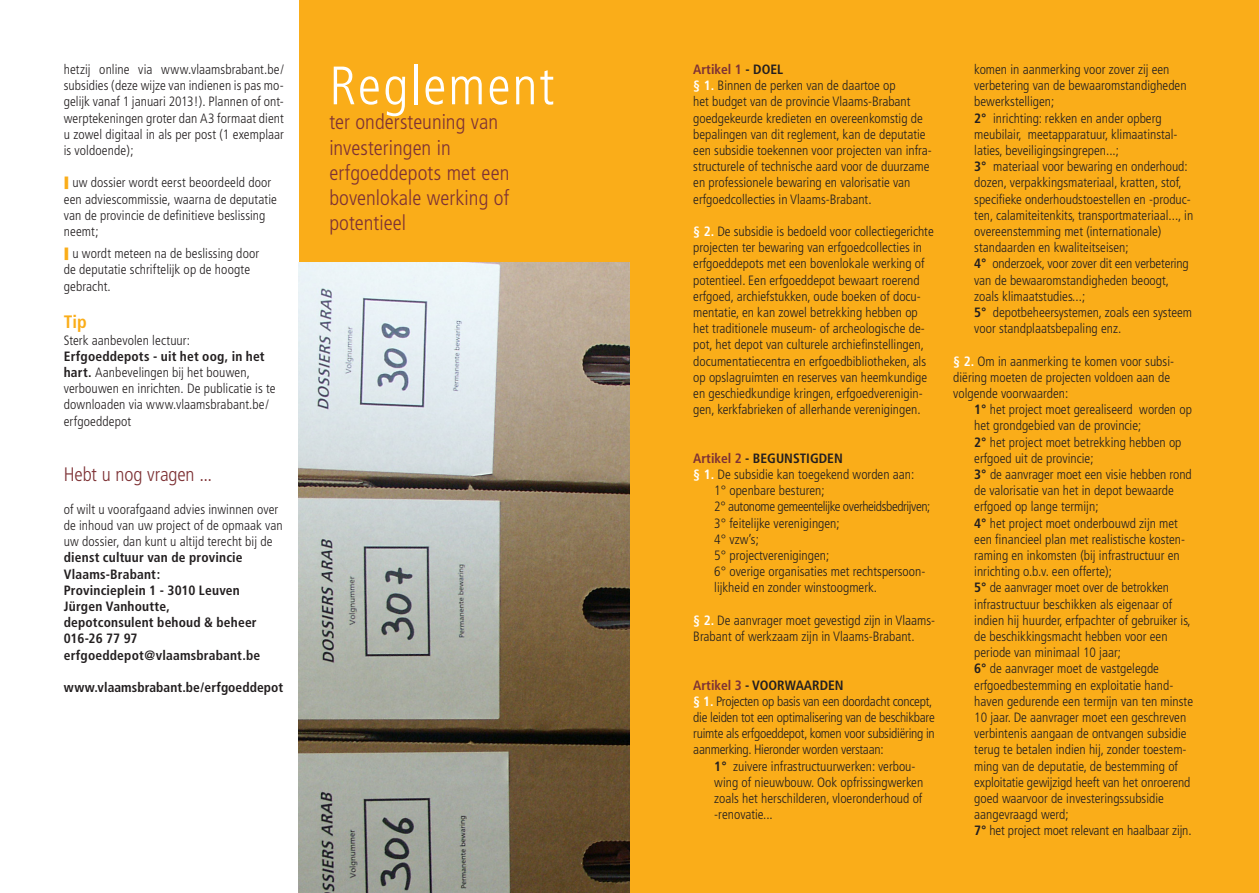
<style>
.page{position:relative;width:1259px;height:893px;background:#fff}
.page>*{position:absolute;margin:0;border:0;box-sizing:border-box;transform-origin:0 0}
.t1{font:300 condensed 54px "Frutiger";letter-spacing:.035em;color:#fff}
.t2{font:300 condensed 21px "Frutiger";color:#7e3235}
.t3{font:300 condensed 19.5px "Frutiger";letter-spacing:-.005em;color:#7e3235}
.t4{font:700 condensed 18px "Frutiger";color:#faad19}
.t5{font:300 condensed 13.5px/16.2px "Frutiger";color:#231f20}
.t6{font:700 condensed 13.5px "Frutiger";letter-spacing:.01em;color:#231f20}
.t7{font:300 condensed 13.5px/16.2px "Frutiger";letter-spacing:-.02em;color:#231f20}
.t8{font:300 condensed 13.5px "Frutiger";letter-spacing:-.03em;color:#231f20}
.t9{font:700 condensed 13.5px "Frutiger";color:#7e3235}
.s1{font-weight:700}
.s2{color:#231f20}
.s3{font-weight:700;color:#fff}
.s4{color:#7e3235}
</style>
<div class="page">
<div style="left:620px;top:0;width:639px;height:893px;background:#faad19"></div>
<div style="left:299px;top:0;width:330px;height:263px;background:#faad19"></div>
<img style="left:299px;top:263px;width:330px;height:630px">
<p class="t5" style="left:64px;top:61px;width:222px;text-align:justify">hetzij online via www.vlaamsbrabant.be/ subsidies (deze wijze van indienen is pas mo&shy;gelijk vanaf 1 januari 2013!). Plannen of ont&shy;werptekeningen groter dan A3 formaat dient u zowel digitaal in als per post (1 exemplaar is voldoende);</p>
<p class="t5" style="left:64px;top:175px;width:215px;text-indent:9px">uw dossier wordt eerst beoordeeld door een adviescommissie, waarna de deputatie van de provincie de definitieve beslissing neemt;</p>
<p class="t5" style="left:64px;top:246px;width:197px;text-indent:9px">u wordt meteen na de beslissing door de deputatie schriftelijk op de hoogte gebracht.</p>
<p class="t4" style="left:64px;top:311px;width:24px">Tip</p>
<p class="t5" style="left:64px;top:332px;width:128px">Sterk aanbevolen lectuur:</p>
<p class="t5" style="left:64px;top:348px;width:213px"><span class="s1">Erfgoeddepots - uit het oog, in het hart.</span> Aanbevelingen bij het bouwen, verbouwen en inrichten. De publicatie is te downloaden via www.vlaamsbrabant.be/ erfgoeddepot</p>
<p class="t3" style="left:64px;top:464px;width:150px">Hebt u nog vragen ...</p>
<p class="t5" style="left:64px;top:501px;width:221px">of wilt u voorafgaand advies inwinnen over de inhoud van uw project of de opmaak van uw dossier, dan kunt u altijd terecht bij de</p>
<p class="t6" style="left:64px;top:550px;width:180px">dienst cultuur van de provincie</p>
<p class="t6" style="left:64px;top:566px;width:98px">Vlaams-Brabant:</p>
<p class="t6" style="left:64px;top:582px;width:177px">Provincieplein 1 - 3010 Leuven</p>
<p class="t6" style="left:64px;top:598px;width:108px">Jürgen Vanhoutte,</p>
<p class="t6" style="left:64px;top:614px;width:194px">depotconsulent behoud &amp; beheer</p>
<p class="t6" style="left:64px;top:631px;width:75px">016-26 77 97</p>
<p class="t6" style="left:64px;top:647px;width:198px">erfgoeddepot@vlaamsbrabant.be</p>
<p class="t6" style="left:64px;top:679px;width:221px">www.vlaamsbrabant.be/erfgoeddepot</p>
<p class="t1" style="left:329px;top:55px;width:226px">Reglement</p>
<p class="t2" style="left:329px;top:110px;width:170px">ter ondersteuning van</p>
<p class="t2" style="left:329px;top:136px;width:123px">investeringen in</p>
<p class="t2" style="left:329px;top:161px;width:181px">erfgoeddepots met een</p>
<p class="t2" style="left:329px;top:186px;width:181px">bovenlokale werking of</p>
<p class="t2" style="left:329px;top:211px;width:78px">potentieel</p>
<p class="t9" style="left:693px;top:61px;width:91px">Artikel 1 <span class="s2">- DOEL</span></p>
<p class="t5" style="left:693px;top:78px;width:240px"><span class="s3">§ 1.</span> Binnen de perken van de daartoe op<br>het budget van de provincie Vlaams-Brabant goedgekeurde kredieten en overeenkomstig de bepalingen van dit reglement, kan de deputatie een subsidie toekennen voor projecten van infra&shy;structurele of technische aard voor de duurzame en professionele bewaring en valorisatie van erfgoedcollecties in Vlaams-Brabant.</p>
<p class="t5" style="left:693px;top:223px;width:242px"><span class="s3">§ 2.</span> De subsidie is bedoeld voor collectiegerichte projecten ter bewaring van erfgoedcollecties in erfgoeddepots met een bovenlokale werking of potentieel. Een erfgoeddepot bewaart roerend erfgoed, archiefstukken, oude boeken of docu&shy;mentatie, en kan zowel betrekking hebben op het traditionele museum- of archeologische de&shy;pot, het depot van culturele archiefinstellingen, documentatiecentra en erfgoedbibliotheken, als op opslagruimten en reserves van heemkundige en geschiedkundige kringen, erfgoedverenigin&shy;gen, kerkfabrieken of allerhande verenigingen.</p>
<p class="t6" style="left:693px;top:450px;width:151px"><span class="s4">Artikel 2</span> - BEGUNSTIGDEN</p>
<p class="t5" style="left:693px;top:466px;width:223px"><span class="s3">§ 1.</span> De subsidie kan toegekend worden aan:</p>
<p class="t5" style="left:714px;top:483px;width:112px">1° openbare besturen;</p>
<p class="t8" style="left:714px;top:499px;width:218px">2° autonome gemeentelijke overheidsbedrijven;</p>
<p class="t5" style="left:714px;top:515px;width:127px">3° feitelijke verenigingen;</p>
<p class="t5" style="left:714px;top:531px;width:46px">4° vzw’s;</p>
<p class="t5" style="left:714px;top:547px;width:116px">5° projectverenigingen;</p>
<p class="t5" style="left:714px;top:564px;width:212px">6° overige organisaties met rechtspersoon-</p>
<p class="t5" style="left:714px;top:580px;width:164px">lijkheid en zonder winstoogmerk.</p>
<p class="t5" style="left:693px;top:612px;width:243px"><span class="s3">§ 2.</span> De aanvrager moet gevestigd zijn in Vlaams-<br>Brabant of werkzaam zijn in Vlaams-Brabant.</p>
<p class="t6" style="left:693px;top:677px;width:152px"><span class="s4">Artikel 3</span> - VOORWAARDEN</p>
<p class="t7" style="left:693px;top:693px;width:243px"><span class="s3">§ 1.</span> Projecten op basis van een doordacht concept, die leiden tot een optimalisering van de beschikbare ruimte als erfgoeddepot, komen voor subsidiëring in aanmerking. Hieronder worden verstaan:</p>
<p class="t5" style="left:714px;top:758px;width:203px"><span class="s1">1°</span> zuivere infrastructuurwerken: verbou-</p>
<p class="t5" style="left:714px;top:774px;width:210px;text-align:justify">wing of nieuwbouw. Ook opfrissingwerken zoals het herschilderen, vloeronderhoud of -renovatie...</p>
<p class="t5" style="left:974px;top:61px;width:214px">komen in aanmerking voor zover zij een verbetering van de bewaaromstandigheden bewerkstelligen;</p>
<p class="t5" style="left:974px;top:110px;width:205px"><span class="s1">2°</span> inrichting: rekken en ander opberg meubilair, meetapparatuur, klimaatinstal-</p>
<p class="t5" style="left:974px;top:142px;width:146px">laties, beveiligingsingrepen...;</p>
<p class="t5" style="left:974px;top:159px;width:220px"><span class="s1">3°</span> materiaal voor bewaring en onderhoud: dozen, verpakkingsmateriaal, kratten, stof, specifieke onderhoudstoestellen en -produc&shy;ten, calamiteitenkits, transportmateriaal..., in</p>
<p class="t5" style="left:974px;top:223px;width:189px">overeenstemming met (internationale) standaarden en kwaliteitseisen;</p>
<p class="t5" style="left:974px;top:256px;width:216px"><span class="s1">4°</span> onderzoek, voor zover dit een verbetering van de bewaaromstandigheden beoogt, zoals klimaatstudies...;</p>
<p class="t5" style="left:974px;top:304px;width:219px"><span class="s1">5°</span> depotbeheersystemen, zoals een systeem voor standplaatsbepaling enz.</p>
<p class="t5" style="left:953px;top:353px;width:222px"><span class="s3">§ 2.</span> Om in aanmerking te komen voor subsi&shy;diëring moeten de projecten voldoen aan de volgende voorwaarden:</p>
<p class="t5" style="left:974px;top:402px;width:219px"><span class="s1">1°</span> het project moet gerealiseerd worden op het grondgebied van de provincie;</p>
<p class="t5" style="left:974px;top:434px;width:209px"><span class="s1">2°</span> het project moet betrekking hebben op erfgoed uit de provincie;</p>
<p class="t5" style="left:974px;top:466px;width:219px"><span class="s1">3°</span> de aanvrager moet een visie hebben rond de valorisatie van het in depot bewaarde erfgoed op lange termijn;</p>
<p class="t5" style="left:974px;top:515px;width:212px"><span class="s1">4°</span> het project moet onderbouwd zijn met een financieel plan met realistische kosten&shy;raming en inkomsten (bij infrastructuur en inrichting o.b.v. een offerte);</p>
<p class="t5" style="left:974px;top:580px;width:196px"><span class="s1">5°</span> de aanvrager moet over de betrokken</p>
<p class="t5" style="left:974px;top:596px;width:218px">infrastructuur beschikken als eigenaar of indien hij huurder, erfpachter of gebruiker is,</p>
<p class="t5" style="left:974px;top:628px;width:195px">de beschikkingsmacht hebben voor een periode van minimaal 10 jaar;</p>
<p class="t5" style="left:974px;top:661px;width:186px"><span class="s1">6°</span> de aanvrager moet de vastgelegde</p>
<p class="t5" style="left:974px;top:677px;width:220px">erfgoedbestemming en exploitatie hand&shy;haven gedurende een termijn van ten minste</p>
<p class="t5" style="left:974px;top:709px;width:213px">10 jaar. De aanvrager moet een geschreven</p>
<p class="t5" style="left:974px;top:726px;width:214px">verbintenis aangaan de ontvangen subsidie terug te betalen indien hij, zonder toestem-</p>
<p class="t5" style="left:974px;top:758px;width:205px">ming van de deputatie, de bestemming of</p>
<p class="t5" style="left:974px;top:774px;width:218px">exploitatie gewijzigd heeft van het onroerend goed waarvoor de investeringssubsidie aangevraagd werd;</p>
<p class="t5" style="left:974px;top:823px;width:219px"><span class="s1">7°</span> het project moet relevant en haalbaar zijn.</p>
</div>
